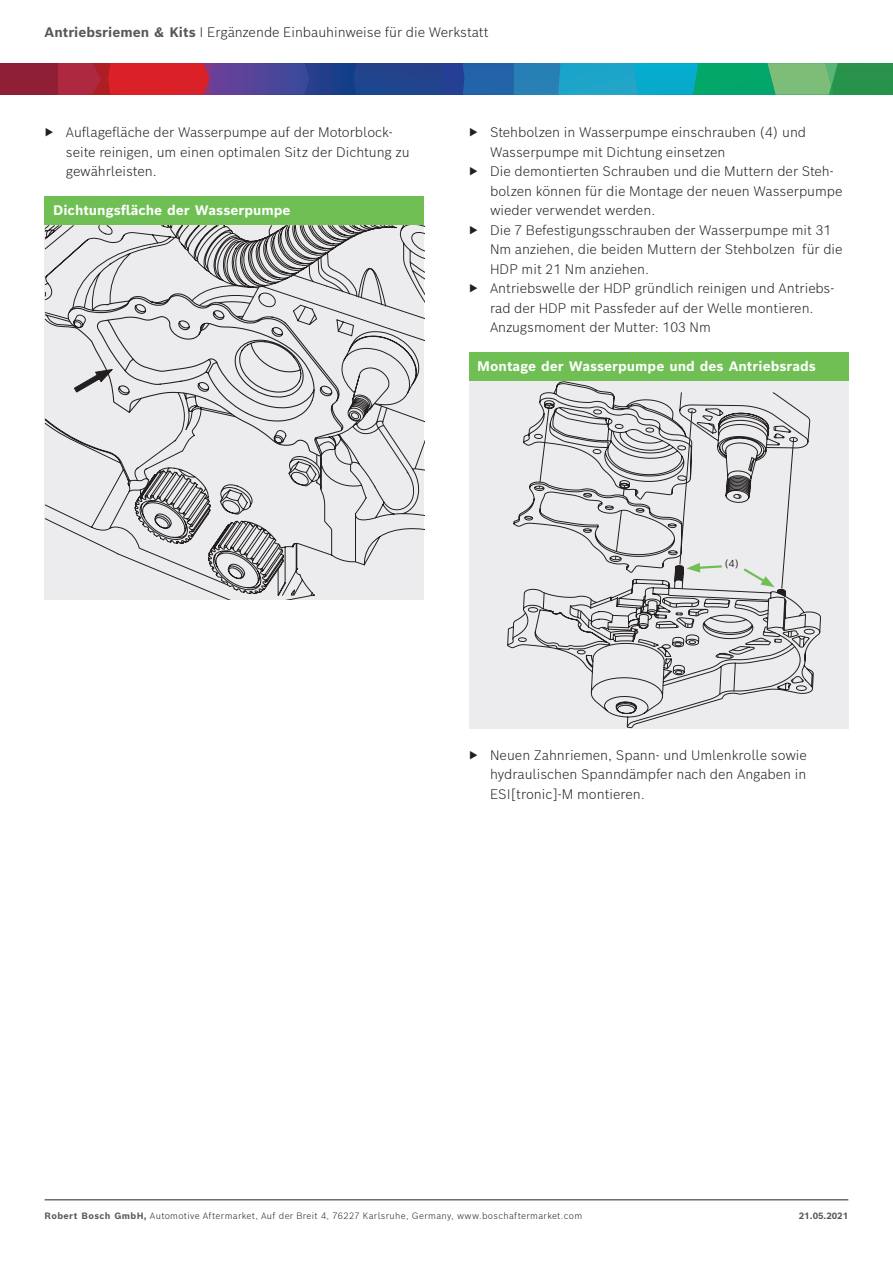
<style>
.page{position:relative;width:893px;height:1263px;background:#fff}
.page>*{position:absolute;margin:0;border:0;box-sizing:border-box;transform-origin:0 0}
.t1{font:300 13.5px/19.5px "Bosch Sans";color:#231f20}
.t2{font:700 13.5px "Bosch Sans";color:#fff}
.t3{font:9.75px "Bosch Sans";color:#231f20}
.t4{font:300 9px "Bosch Sans";letter-spacing:.04em;color:#231f20}
.t5{font:700 9px "Bosch Sans";color:#57585a}
.s1{font-weight:700;color:#57585a}
</style>
<div class="page">
<div style="left:0;top:63px;width:58px;height:32px;background:#8f1f35"></div>
<svg style="left:58px;top:63px;width:835px;height:32px;background:#476a81"></svg>
<hr style="left:45px;top:1199px;width:803px;height:1px;background:#231f20">
<div style="left:45px;top:196px;width:379px;height:31px;background:#6fbf54"></div>
<svg style="left:45px;top:225px;width:379px;height:375px;background:#d5d5d7"></svg>
<svg style="left:74px;top:340px;width:69px;height:74px;background:#d6d6d7"></svg>
<div style="left:469px;top:352px;width:379px;height:31px;background:#6fbf54"></div>
<div style="left:469px;top:381px;width:379px;height:348px;background:#ececee"></div>
<svg style="left:507px;top:381px;width:307px;height:333px"></svg>
<svg style="left:539px;top:405px;width:255px;height:184px"></svg>
<svg style="left:674px;top:553px;width:112px;height:50px"></svg>
<p class="t1" style="left:45px;top:22px;width:446px"><span class="s1">Antriebsriemen &amp; Kits</span> I Ergänzende Einbauhinweise für die Werkstatt</p>
<p class="t1" style="left:66px;top:122px;width:345px;text-indent:-21px">▶ Auflagefläche der Wasserpumpe auf der Motorblock&shy;seite reinigen, um einen optimalen Sitz der Dichtung zu gewährleisten.</p>
<p class="t2" style="left:53px;top:201px;width:239px">Dichtungsfläche der Wasserpumpe</p>
<p class="t1" style="left:469px;top:122px;width:339px">▶ Stehbolzen in Wasserpumpe einschrauben (4) und</p>
<p class="t1" style="left:490px;top:141px;width:237px">Wasserpumpe mit Dichtung einsetzen</p>
<p class="t1" style="left:469px;top:161px;width:366px">▶ Die demontierten Schrauben und die Muttern der Steh-</p>
<p class="t1" style="left:490px;top:180px;width:354px">bolzen können für die Montage der neuen Wasserpumpe</p>
<p class="t1" style="left:490px;top:200px;width:167px">wieder verwendet werden.</p>
<p class="t1" style="left:469px;top:219px;width:364px">▶ Die 7 Befestigungsschrauben der Wasserpumpe mit 31</p>
<p class="t1" style="left:490px;top:239px;width:354px">Nm anziehen, die beiden Muttern der Stehbolzen für die</p>
<p class="t1" style="left:490px;top:258px;width:160px">HDP mit 21 Nm anziehen.</p>
<p class="t1" style="left:469px;top:278px;width:367px">▶ Antriebswelle der HDP gründlich reinigen und Antriebs-</p>
<p class="t1" style="left:490px;top:297px;width:325px">rad der HDP mit Passfeder auf der Welle montieren.</p>
<p class="t1" style="left:490px;top:317px;width:222px">Anzugsmoment der Mutter: 103 Nm</p>
<p class="t2" style="left:477px;top:357px;width:340px">Montage der Wasserpumpe und des Antriebsrads</p>
<p class="t3" style="left:725px;top:557px;width:16px">(4)</p>
<p class="t1" style="left:490px;top:745px;width:318px;text-align:justify;text-indent:-21px">▶ Neuen Zahnriemen, Spann- und Umlenkrolle sowie hydraulischen Spanndämpfer nach den Angaben in ESI[tronic]-M montieren.</p>
<p class="t4" style="left:45px;top:1210px;width:539px"><span class="s1">Robert Bosch GmbH,</span> Automotive Aftermarket, Auf der Breit 4, 76227 Karlsruhe, Germany, www.boschaftermarket.com</p>
<p class="t5" style="left:799px;top:1210px;width:51px">21.05.2021</p>
</div>
